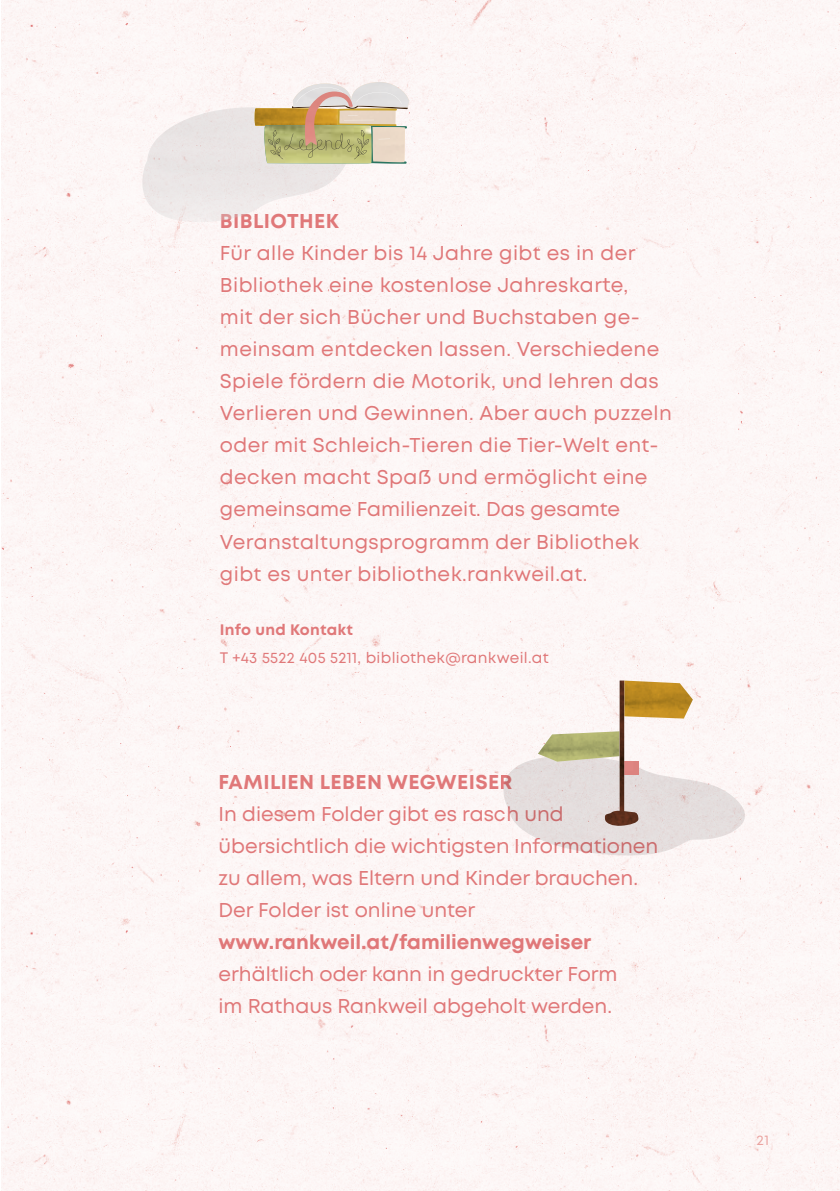
<style>
.page{position:relative;width:840px;height:1191px;background:#fff}
.page>*{position:absolute;margin:0;border:0;box-sizing:border-box;transform-origin:0 0}
.t1{font:20px/32px "Mont";letter-spacing:.015em;color:#e07879}
.t2{font:700 20px "Mont";color:#e07879}
.t3{font:700 20px "Mont";letter-spacing:.02em;color:#e07879}
.t4{font:15.2px "Mont";letter-spacing:.02em;color:#e07879}
.t5{font:700 15.2px "Mont";letter-spacing:.015em;color:#e07879}
.t6{font:14px "Mont";color:#eaa3a0}
</style>
<div class="page">
<div style="left:1px;top:0;width:838px;height:1191px;background:#fdf6f6"></div>
<img style="left:142px;top:107px;width:207px;height:117px">
<svg style="left:254px;top:79px;width:155px;height:85px"></svg>
<img style="left:304px;top:91px;width:49px;height:55px">
<img style="left:503px;top:755px;width:242px;height:101px">
<img style="left:638px;top:680px;width:54px;height:38px">
<svg style="left:537px;top:680px;width:66px;height:146px"></svg>
<img style="left:603px;top:680px;width:35px;height:146px">
<p class="t3" style="left:220px;top:208px;width:120px">BIBLIOTHEK</p>
<p class="t1" style="left:220px;top:237px;width:453px">Für alle Kinder bis 14 Jahre gibt es in der Bibliothek eine kostenlose Jahreskarte,<br>mit der sich Bücher und Buchstaben ge&shy;meinsam entdecken lassen. Verschiedene Spiele fördern die Motorik, und lehren das Verlieren und Gewinnen. Aber auch puzzeln oder mit Schleich-Tieren die Tier-Welt ent&shy;decken macht Spaß und ermöglicht eine gemeinsame Familienzeit. Das gesamte Veranstaltungsprogramm der Bibliothek gibt es unter bibliothek.rankweil.at.</p>
<p class="t5" style="left:220px;top:619px;width:135px">Info und Kontakt</p>
<p class="t4" style="left:220px;top:647px;width:330px">T +43 5522 405 5211, bibliothek@rankweil.at</p>
<p class="t3" style="left:218px;top:769px;width:296px">FAMILIEN LEBEN WEGWEISER</p>
<p class="t1" style="left:218px;top:798px;width:441px">In diesem Folder gibt es rasch und übersichtlich die wichtigsten Informationen zu allem, was Eltern und Kinder brauchen.<br>Der Folder ist online unter</p>
<p class="t2" style="left:218px;top:929px;width:374px">www.rankweil.at/familienwegweiser</p>
<p class="t1" style="left:218px;top:958px;width:400px">erhältlich oder kann in gedruckter Form im Rathaus Rankweil abgeholt werden.</p>
<p class="t6" style="left:756px;top:1131px;width:14px">21</p>
</div>
